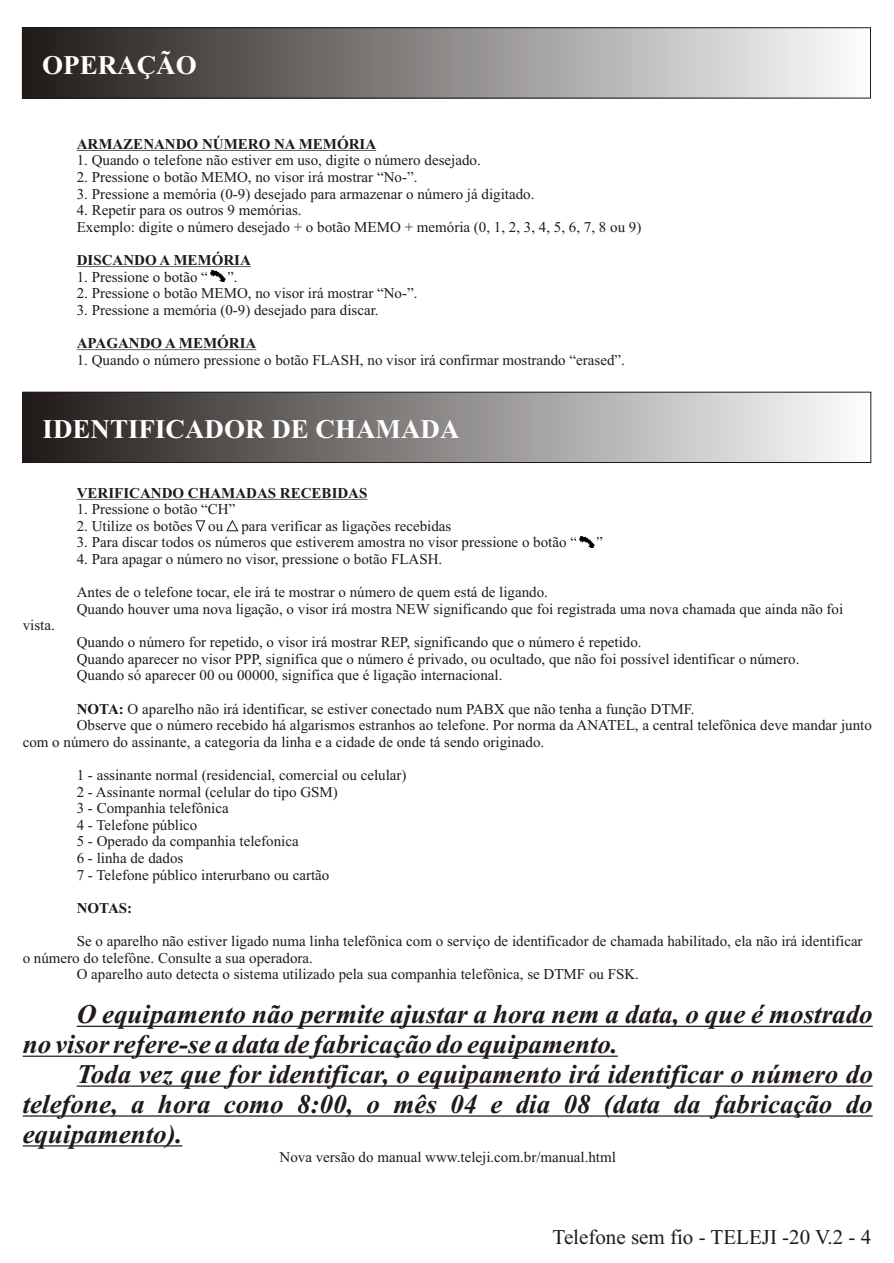
<style>
.page{position:relative;width:894px;height:1263px;background:#fff}
.page>*{position:absolute;margin:0;border:0;box-sizing:border-box;transform-origin:0 0}
.t1{font:italic 700 27px/29.8px "Times New Roman";color:#1f1a17}
.t2{font:700 27px "Times New Roman";color:#fff}
.t3{font:21px "Times New Roman";color:#1f1a17}
.t4{font:15px/16.6px "Times New Roman";color:#1f1a17}
.t5{font:700 15px "Times New Roman";color:#1f1a17}
.s1{font-weight:700}
</style>
<div class="page">
<div style="left:22px;top:28px;width:849px;height:70px;background:linear-gradient(to right,#1f1916,#fefefd)"></div>
<div style="left:22px;top:28px;width:849px;height:70px;border:1px solid #1f1a17"></div>
<img style="left:210px;top:271px;width:16px;height:11px">
<svg style="left:196px;top:520px;width:9px;height:12px"></svg>
<svg style="left:227px;top:520px;width:11px;height:11px"></svg>
<img style="left:579px;top:537px;width:16px;height:10px">
<hr style="left:77px;top:150px;width:299px;height:1px;background:#1f1a17">
<hr style="left:77px;top:266px;width:174px;height:1px;background:#1f1a17">
<hr style="left:77px;top:349px;width:179px;height:1px;background:#1f1a17">
<hr style="left:77px;top:499px;width:291px;height:1px;background:#1f1a17">
<hr style="left:77px;top:1026px;width:796px;height:1px;background:#1f1a17">
<hr style="left:23px;top:1056px;width:595px;height:1px;background:#1f1a17">
<hr style="left:77px;top:1086px;width:796px;height:1px;background:#1f1a17">
<hr style="left:23px;top:1115px;width:850px;height:2px;background:#1f1a17">
<hr style="left:23px;top:1145px;width:159px;height:2px;background:#1f1a17">
<div style="left:23px;top:392px;width:848px;height:71px;background:linear-gradient(to right,#1f1a17,#fdfdfd)"></div>
<div style="left:23px;top:392px;width:848px;height:71px;border:1px solid #1f1a17"></div>
<h1 class="t2" style="left:42px;top:56px;width:156px">OPERAÇÃO</h1>
<p class="t5" style="left:77px;top:139px;width:301px">ARMAZENANDO NÚMERO NA MEMÓRIA</p>
<p class="t4" style="left:77px;top:153px;width:406px">1. Quando o telefone não estiver em uso, digite o número desejado.</p>
<p class="t4" style="left:77px;top:170px;width:342px">2. Pressione o botão MEMO, no visor irá mostrar “No-”.</p>
<p class="t4" style="left:77px;top:187px;width:459px">3. Pressione a memória (0-9) desejado para armazenar o número já digitado.</p>
<p class="t4" style="left:77px;top:203px;width:566px">4. Repetir para os outros 9 memórias.<br>Exemplo: digite o número desejado + o botão MEMO + memória (0, 1, 2, 3, 4, 5, 6, 7, 8 ou 9)</p>
<p class="t5" style="left:77px;top:255px;width:176px">DISCANDO A MEMÓRIA</p>
<p class="t4" style="left:77px;top:270px;width:133px">1. Pressione o botão “</p>
<p class="t4" style="left:227px;top:270px;width:12px">”.</p>
<p class="t4" style="left:77px;top:286px;width:342px">2. Pressione o botão MEMO, no visor irá mostrar “No-”.</p>
<p class="t4" style="left:77px;top:303px;width:303px">3. Pressione a memória (0-9) desejado para discar.</p>
<p class="t5" style="left:77px;top:338px;width:181px">APAGANDO A MEMÓRIA</p>
<p class="t4" style="left:77px;top:353px;width:550px">1. Quando o número pressione o botão FLASH, no visor irá confirmar mostrando “erased”.</p>
<h1 class="t2" style="left:43px;top:420px;width:418px">IDENTIFICADOR DE CHAMADA</h1>
<p class="t4" style="left:23px;top:619px;width:34px">vista.</p>
<p class="t5" style="left:77px;top:487px;width:292px">VERIFICANDO CHAMADAS RECEBIDAS</p>
<p class="t4" style="left:77px;top:502px;width:160px">1. Pressione o botão “CH”</p>
<p class="t4" style="left:77px;top:519px;width:376px">2. Utilize os botões ou para verificar as ligações recebidas</p>
<p class="t4" style="left:77px;top:536px;width:502px">3. Para discar todos os números que estiverem amostra no visor pressione o botão “</p>
<p class="t4" style="left:596px;top:536px;width:8px">”</p>
<p class="t4" style="left:77px;top:552px;width:367px">4. Para apagar o número no visor, pressione o botão FLASH.</p>
<p class="t4" style="left:77px;top:585px;width:768px">Antes de o telefone tocar, ele irá te mostrar o número de quem está de ligando.<br>Quando houver uma nova ligação, o visor irá mostra NEW significando que foi registrada uma nova chamada que ainda não foi</p>
<p class="t4" style="left:77px;top:635px;width:724px">Quando o número for repetido, o visor irá mostrar REP, significando que o número é repetido.<br>Quando aparecer no visor PPP, significa que o número é privado, ou ocultado, que não foi possível identificar o número.<br>Quando só aparecer 00 ou 00000, significa que é ligação internacional.</p>
<p class="t4" style="left:77px;top:702px;width:620px"><span class="s1">NOTA:</span> O aparelho não irá identificar, se estiver conectado num PABX que não tenha a função DTMF.</p>
<p class="t4" style="left:77px;top:718px;width:797px">Observe que o número recebido há algarismos estranhos ao telefone. Por norma da ANATEL, a central telefônica deve mandar junto</p>
<p class="t4" style="left:23px;top:735px;width:523px">com o número do assinante, a categoria da linha e a cidade de onde tá sendo originado.</p>
<p class="t4" style="left:77px;top:768px;width:331px">1 - assinante normal (residencial, comercial ou celular)<br>2 - Assinante normal (celular do tipo GSM)<br>3 - Companhia telefônica<br>4 - Telefone público<br>5 - Operado da companhia telefonica<br>6 - linha de dados<br>7 - Telefone público interurbano ou cartão</p>
<p class="t5" style="left:77px;top:903px;width:57px">NOTAS:</p>
<p class="t4" style="left:77px;top:934px;width:787px">Se o aparelho não estiver ligado numa linha telefônica com o serviço de identificador de chamada habilitado, ela não irá identificar</p>
<p class="t4" style="left:23px;top:951px;width:292px">o número do telefône. Consulte a sua operadora.</p>
<p class="t4" style="left:77px;top:967px;width:564px">O aparelho auto detecta o sistema utilizado pela sua companhia telefônica, se DTMF ou FSK.</p>
<h1 class="t1" style="left:23px;top:1002px;width:852px;text-indent:54px">O equipamento não permite ajustar a hora nem a data, o que é mostrado no visor refere-se a data de fabricação do equipamento.</h1>
<h1 class="t1" style="left:23px;top:1062px;width:852px;text-align:justify;text-indent:54px">Toda vez que for identificar, o equipamento irá identificar o número do telefone, a hora como 8:00, o mês 04 e dia 08 (data da fabricação do equipamento).</h1>
<p class="t4" style="left:280px;top:1150px;width:338px">Nova versão do manual www.teleji.com.br/manual.html</p>
<h2 class="t3" style="left:553px;top:1229px;width:320px">Telefone sem fio - TELEJI -20 V.2 - 4</h2>
</div>
